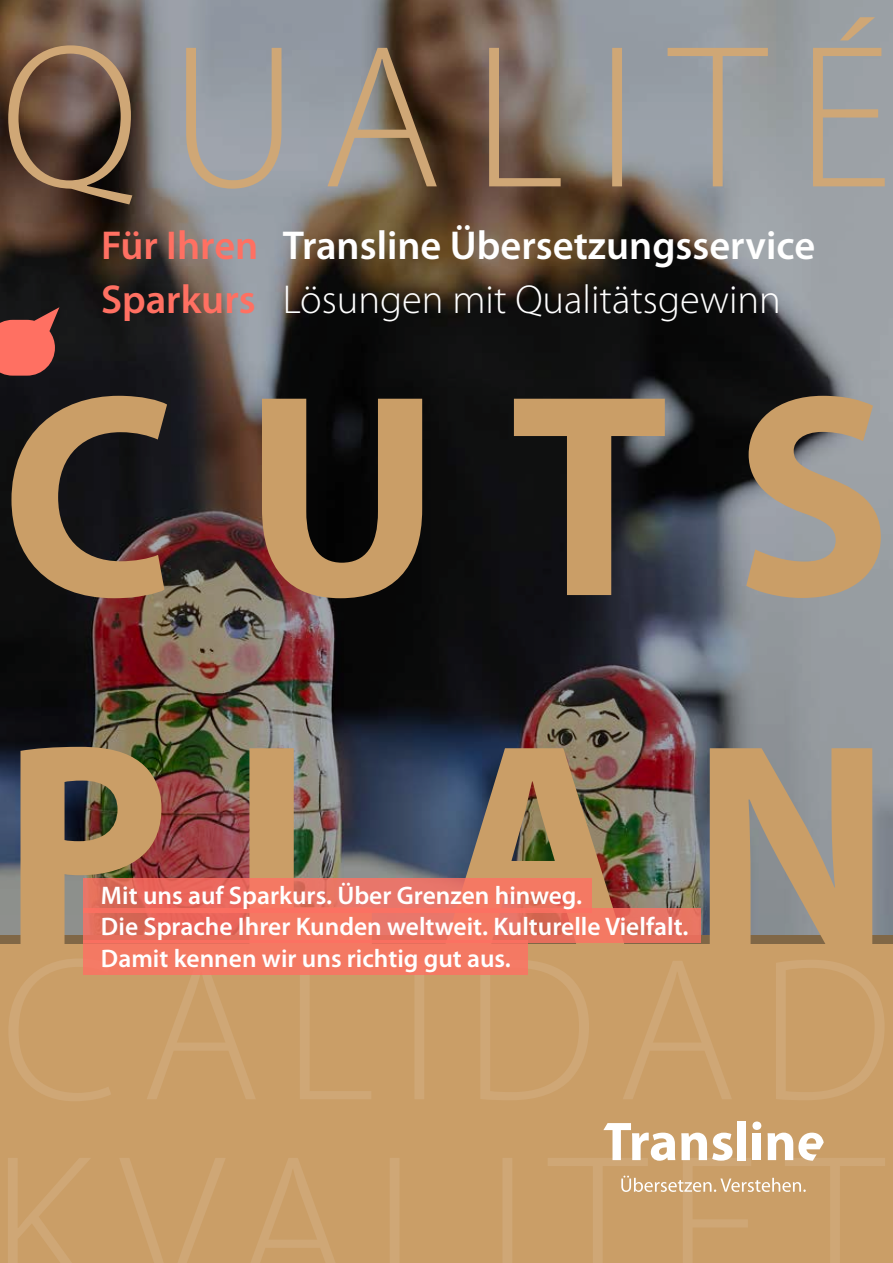
<style>
.page{position:relative;width:893px;height:1263px;background:#fff}
.page>*{position:absolute;margin:0;border:0;box-sizing:border-box;transform-origin:0 0}
.t1{font:700 291.3px/349.5px "Myriad Pro";letter-spacing:.215em;color:#ca9e67}
.t2{font:600 40.5px "Myriad Pro";color:#fff}
.t3{font:300 40.5px "Myriad Pro";color:#fff}
.t4{font:600 40.5px/54px "Myriad Pro";color:#ff7062}
.t5{font:600 25.5px/31.5px "Myriad Pro";color:#fff}
</style>
<div class="page">
<div style="left:0;top:935px;width:893px;height:328px;background:#ca9e67"></div>
<svg style="left:9px;top:958px;width:875px;height:143px"></svg>
<svg style="left:8px;top:1158px;width:877px;height:105px"></svg>
<svg style="left:603px;top:1123px;width:72px;height:38px"></svg>
<svg style="left:681px;top:1132px;width:51px;height:29px"></svg>
<div style="left:738px;top:1121px;width:8px;height:39px;background:#fff"></div>
<div style="left:752px;top:1121px;width:9px;height:9px;background:#fff;border-radius:50%"></div>
<div style="left:753px;top:1133px;width:8px;height:27px;background:#fff"></div>
<svg style="left:768px;top:1132px;width:56px;height:29px"></svg>
<svg style="left:621px;top:1175px;width:185px;height:17px"></svg>
<img style="left:0;top:0;width:893px;height:944px">
<svg style="left:83px;top:878px;width:508px;height:31px;background:#e36c5e"></svg>
<svg style="left:83px;top:909px;width:618px;height:34px;background:#e56e5f"></svg>
<div style="left:83px;top:940px;width:444px;height:34px;background:#f47963"></div>
<svg style="left:8px;top:17px;width:877px;height:187px;background:#8b837c"></svg>
<svg style="left:0;top:307px;width:59px;height:69px;background:#bc564d"></svg>
<h2 class="t4" style="left:101px;top:218px;width:159px">Für Ihren<br>Sparkurs</h2>
<h2 class="t2" style="left:283px;top:220px;width:534px">Transline Übersetzungsservice</h2>
<h2 class="t3" style="left:283px;top:275px;width:500px">Lösungen mit Qualitätsgewinn</h2>
<h1 class="t1" style="left:1px;top:313px;width:892px">CUTS<br>PLAN</h1>
<p class="t5" style="left:101px;top:879px;width:589px">Mit uns auf Sparkurs. Über Grenzen hinweg.<br>Die Sprache Ihrer Kunden weltweit. Kulturelle Vielfalt.<br>Damit kennen wir uns richtig gut aus.</p>
</div>
